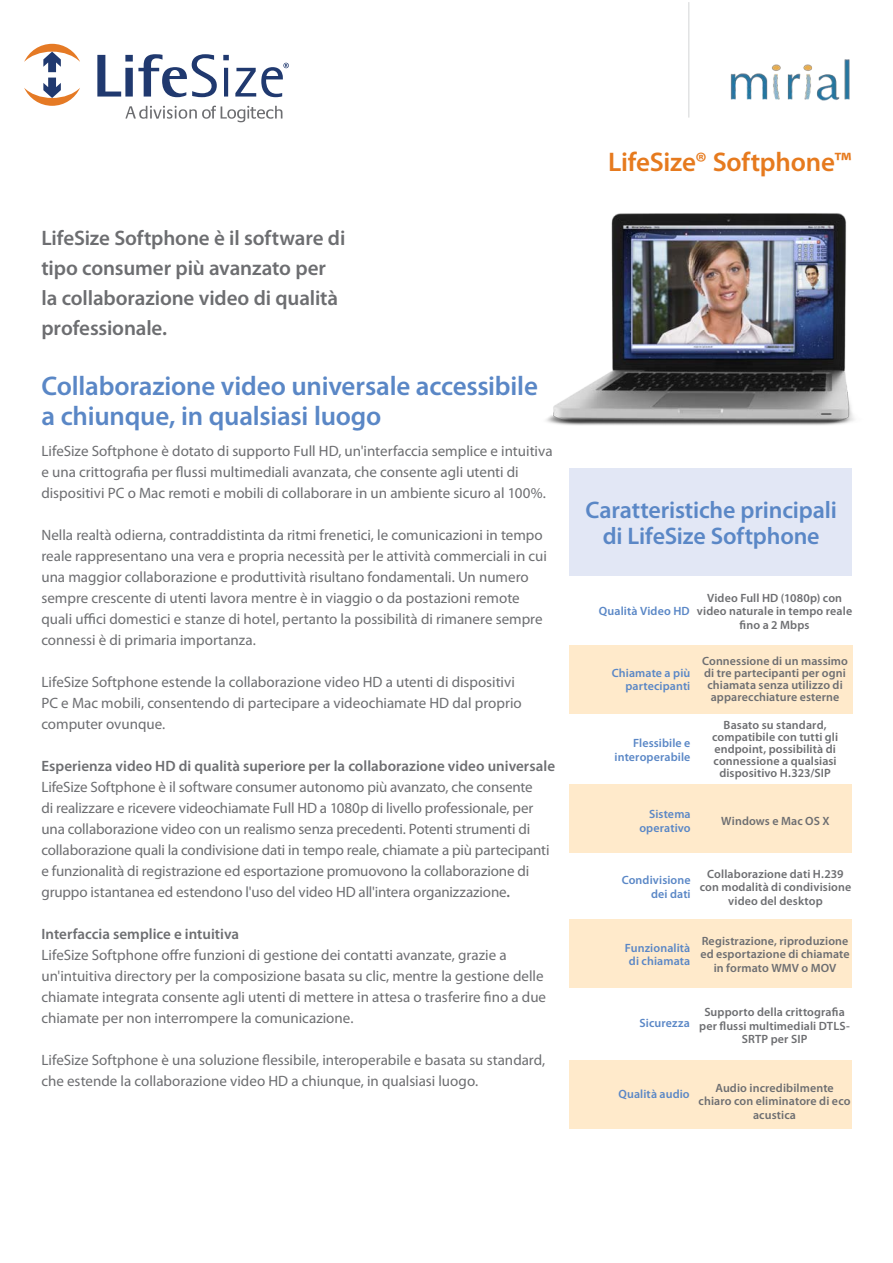
<style>
.page{position:relative;width:893px;height:1263px;background:#fff}
.page>*{position:absolute;margin:0;border:0;box-sizing:border-box;transform-origin:0 0}
.t1{font:600 27px/30px "Myriad Pro";letter-spacing:-.01em;color:#5a87c6}
.t2{font:600 27px "Myriad Pro";letter-spacing:-.005em;color:#e67a1e}
.t3{font:600 24px/25.5px "Myriad Pro";letter-spacing:-.01em;color:#5a87c6;text-align:center}
.t4{font:600 21px/30px "Myriad Pro";letter-spacing:-.005em;color:#6d6e71}
.t5{font:15px/21px "Myriad Pro";color:#6d6e71}
.t6{font:600 15px "Myriad Pro";color:#6d6e71}
.t7{font:600 12px/13.5px "Myriad Pro";letter-spacing:.01em;color:#6d6e71;text-align:center}
.t8{font:600 12px/13.5px "Myriad Pro";letter-spacing:.01em;color:#5a87c6;text-align:right}
.s1{font-weight:600}
</style>
<div class="page">
<img style="left:546px;top:213px;width:309px;height:213px">
<svg style="left:24px;top:44px;width:56px;height:28px"></svg>
<svg style="left:24px;top:78px;width:56px;height:28px"></svg>
<svg style="left:97px;top:54px;width:120px;height:43px"></svg>
<svg style="left:223px;top:55px;width:6px;height:42px"></svg>
<svg style="left:125px;top:106px;width:157px;height:16px"></svg>
<svg style="left:235px;top:63px;width:54px;height:34px"></svg>
<hr style="left:688px;top:2px;width:1px;height:116px;background:#e2e3e4">
<img style="left:730px;top:59px;width:120px;height:42px">
<div style="left:569px;top:784px;width:283px;height:68px;background:#ffeacb"></div>
<div style="left:569px;top:468px;width:283px;height:107px;background:#e2e7f5"></div>
<div style="left:569px;top:645px;width:284px;height:68px;background:#ffeacb"></div>
<div style="left:569px;top:919px;width:283px;height:68px;background:#ffeacb"></div>
<div style="left:569px;top:1060px;width:282px;height:68px;background:#ffeacb"></div>
<h3 class="t4" style="left:41px;top:223px;width:305px">LifeSize Softphone è il software di tipo consumer più avanzato per la collaborazione video di qualità professionale.</h3>
<h1 class="t1" style="left:41px;top:370px;width:498px">Collaborazione video universale accessibile a chiunque, in qualsiasi luogo</h1>
<p class="t5" style="left:41px;top:441px;width:513px">LifeSize Softphone è dotato di supporto Full HD, un'interfaccia semplice e intuitiva e una crittografia per flussi multimediali avanzata, che consente agli utenti di dispositivi PC o Mac remoti e mobili di collaborare in un ambiente sicuro al 100%.</p>
<p class="t5" style="left:41px;top:525px;width:507px">Nella realtà odierna, contraddistinta da ritmi frenetici, le comunicazioni in tempo reale rappresentano una vera e propria necessità per le attività commerciali in cui una maggior collaborazione e produttività risultano fondamentali. Un numero sempre crescente di utenti lavora mentre è in viaggio o da postazioni remote quali uffici domestici e stanze di hotel, pertanto la possibilità di rimanere sempre connessi è di primaria importanza.</p>
<p class="t5" style="left:41px;top:672px;width:482px">LifeSize Softphone estende la collaborazione video HD a utenti di dispositivi<br>PC e Mac mobili, consentendo di partecipare a videochiamate HD dal proprio computer ovunque.</p>
<p class="t6" style="left:41px;top:757px;width:515px">Esperienza video HD di qualità superiore per la collaborazione video universale</p>
<p class="t5" style="left:41px;top:777px;width:510px">LifeSize Softphone è il software consumer autonomo più avanzato, che consente<br>di realizzare e ricevere videochiamate Full HD a 1080p di livello professionale, per una collaborazione video con un realismo senza precedenti. Potenti strumenti di collaborazione quali la condivisione dati in tempo reale, chiamate a più partecipanti e funzionalità di registrazione ed esportazione promuovono la collaborazione di gruppo istantanea ed estendono l'uso del video HD all'intera organizzazione<span class="s1">.</span></p>
<p class="t6" style="left:41px;top:925px;width:199px">Interfaccia semplice e intuitiva</p>
<p class="t5" style="left:41px;top:945px;width:506px">LifeSize Softphone offre funzioni di gestione dei contatti avanzate, grazie a un'intuitiva directory per la composizione basata su clic, mentre la gestione delle chiamate integrata consente agli utenti di mettere in attesa o trasferire fino a due chiamate per non interrompere la comunicazione.</p>
<p class="t5" style="left:41px;top:1050px;width:505px">LifeSize Softphone è una soluzione flessibile, interoperabile e basata su standard, che estende la collaborazione video HD a chiunque, in qualsiasi luogo.</p>
<h1 class="t2" style="left:608px;top:145px;width:245px">LifeSize® Softphone™</h1>
<h2 class="t3" style="left:586px;top:497px;width:253px">Caratteristiche principali di LifeSize Softphone</h2>
<p class="t7" style="left:697px;top:591px;width:157px">Video Full HD (1080p) con video naturale in tempo reale fino a 2 Mbps</p>
<p class="t8" style="left:599px;top:603px;width:92px">Qualità Video HD</p>
<p class="t8" style="left:612px;top:666px;width:80px">Chiamate a più partecipanti</p>
<p class="t8" style="left:615px;top:736px;width:77px">Flessibile e interoperabile</p>
<p class="t7" style="left:702px;top:655px;width:147px;line-height:12px">Connessione di un massimo di tre partecipanti per ogni chiamata senza utilizzo di apparecchiature esterne</p>
<p class="t7" style="left:712px;top:719px;width:128px;line-height:12px">Basato su standard, compatibile con tutti gli endpoint, possibilità di connessione a qualsiasi dispositivo H.323/SIP</p>
<p class="t8" style="left:639px;top:807px;width:53px">Sistema operativo</p>
<p class="t7" style="left:721px;top:813px;width:110px">Windows e Mac OS X</p>
<p class="t8" style="left:622px;top:873px;width:70px">Condivisione dei dati</p>
<p class="t7" style="left:700px;top:866px;width:153px">Collaborazione dati H.239 con modalità di condivisione video del desktop</p>
<p class="t8" style="left:625px;top:940px;width:67px;text-align:center">Funzionalità di chiamata</p>
<p class="t7" style="left:700px;top:934px;width:151px">Registrazione, riproduzione ed esportazione di chiamate in formato WMV o MOV</p>
<p class="t8" style="left:640px;top:1016px;width:52px">Sicurezza</p>
<p class="t7" style="left:699px;top:1005px;width:152px">Supporto della crittografia per flussi multimediali DTLS-<br>SRTP per SIP</p>
<p class="t8" style="left:618px;top:1087px;width:73px">Qualità audio</p>
<p class="t7" style="left:699px;top:1080px;width:153px">Audio incredibilmente chiaro con eliminatore di eco acustica</p>
</div>
